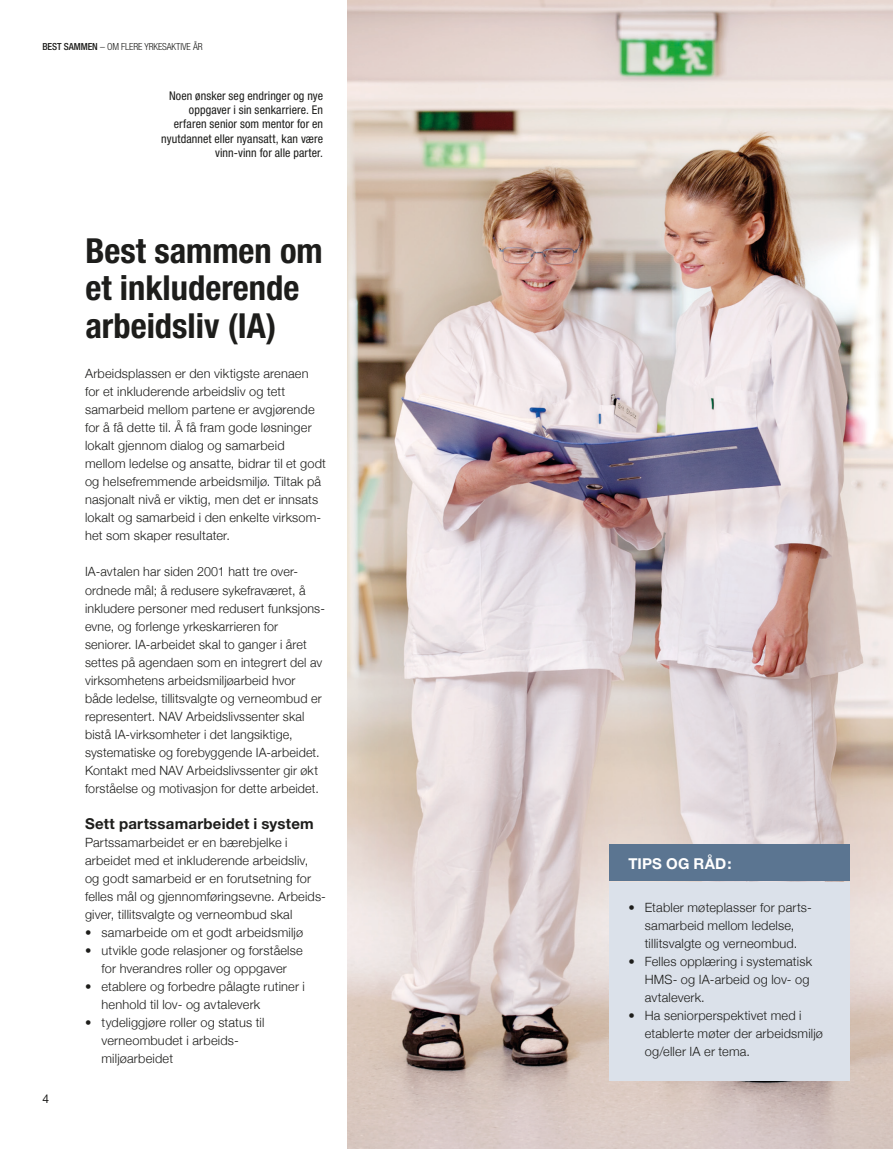
<style>
.page{position:relative;width:893px;height:1149px;background:#fff}
.page>*{position:absolute;margin:0;border:0;box-sizing:border-box;transform-origin:0 0}
.Heading{font:700 condensed 34.5px/37.5px "Helvetica Neue";color:#1d1d1b}
.Stikktittel{font:700 15px "Helvetica Neue";letter-spacing:.015em;color:#1d1d1b}
.Stikktittel-2{font:700 15px "Helvetica Neue";letter-spacing:.01em;color:#fff}
.Brodtekst{font:300 12.75px/18px "Helvetica Neue";letter-spacing:.015em;color:#1d1d1b}
.Bildetekst{font:condensed 12px/14.4px "Helvetica Neue";letter-spacing:.01em;color:#1d1d1b;text-align:right}
.t1{font:12px "Helvetica Neue";color:#1d1d1b}
.t2{font:300 condensed 9.75px "Helvetica Neue";letter-spacing:-.01em;color:#1d1d1b}
.s1{font-weight:500}
</style>
<div class="page">
<img style="left:347px;top:0;width:546px;height:1148px">
<div style="left:609px;top:844px;width:241px;height:36px;background:#5b7591"></div>
<div style="left:609px;top:881px;width:241px;height:199px;background:#dbe1ea"></div>
<p class="t2" style="left:43px;top:41px;width:162px"><span class="s1">BEST SAMMEN</span> – OM FLERE YRKESAKTIVE ÅR</p>
<p class="Bildetekst" style="left:161px;top:88px;width:164px">Noen ønsker seg endringer og nye oppgaver i sin senkarriere. En erfaren senior som mentor for en nyutdannet eller nyansatt, kan være vinn-vinn for alle parter.</p>
<p class="t1" style="left:43px;top:1091px;width:8px">4</p>
<p class="Heading" style="left:85px;top:231px;width:239px">Best sammen om et inkluderende arbeidsliv (IA)</p>
<p class="Brodtekst" style="left:85px;top:364px;width:242px">Arbeidsplassen er den viktigste arenaen for et inkluderende arbeidsliv og tett samarbeid mellom partene er avgjørende for å få dette til. Å få fram gode løsninger lokalt gjennom dialog og samarbeid mellom ledelse og ansatte, bidrar til et godt og helsefremmende arbeidsmiljø. Tiltak på nasjonalt nivå er viktig, men det er innsats lokalt og samarbeid i den enkelte virksom&shy;het som skaper resultater.</p>
<p class="Brodtekst" style="left:85px;top:562px;width:214px">IA-avtalen har siden 2001 hatt tre over-</p>
<p class="Brodtekst" style="left:85px;top:580px;width:241px">ordnede mål; å redusere sykefraværet, å inkludere personer med redusert funksjons&shy;evne, og forlenge yrkeskarrieren for seniorer. IA-arbeidet skal to ganger i året settes på agendaen som en integrert del av virksomhetens arbeidsmiljøarbeid hvor både ledelse, tillitsvalgte og verneombud er representert. NAV Arbeidslivssenter skal bistå IA-virksomheter i det langsiktige, systematiske og forebyggende IA-arbeidet.<br>Kontakt med NAV Arbeidslivssenter gir økt forståelse og motivasjon for dette arbeidet.</p>
<p class="Stikktittel" style="left:85px;top:813px;width:230px">Sett partssamarbeidet i system</p>
<p class="Brodtekst" style="left:85px;top:832px;width:242px">Partssamarbeidet er en bærebjelke i arbeidet med et inkluderende arbeidsliv,<br>og godt samarbeid er en forutsetning for felles mål og gjennomføringsevne. Arbeids&shy;giver, tillitsvalgte og verneombud skal</p>
<p class="Brodtekst" style="left:85px;top:922px;width:220px">• samarbeide om et godt arbeidsmiljø</p>
<p class="Brodtekst" style="left:85px;top:940px;width:219px;text-align:center">• utvikle gode relasjoner og forståelse for hverandres roller og oppgaver</p>
<p class="Brodtekst" style="left:102px;top:976px;width:205px;text-indent:-16px">• etablere og forbedre pålagte rutiner i henhold til lov- og avtaleverk</p>
<p class="Brodtekst" style="left:85px;top:1012px;width:181px">• tydeliggjøre roller og status til</p>
<p class="Brodtekst" style="left:102px;top:1030px;width:139px">verneombudet i arbeids-</p>
<p class="Brodtekst" style="left:102px;top:1048px;width:73px">miljøarbeidet</p>
<p class="Stikktittel-2" style="left:628px;top:854px;width:105px">TIPS OG RÅD:</p>
<p class="Brodtekst" style="left:628px;top:896px;width:185px">• Etabler møteplasser for parts-</p>
<p class="Brodtekst" style="left:645px;top:914px;width:151px">samarbeid mellom ledelse,</p>
<p class="Brodtekst" style="left:645px;top:932px;width:154px">tillitsvalgte og verneombud.</p>
<p class="Brodtekst" style="left:645px;top:950px;width:169px;text-indent:-16px">• Felles opplæring i systematisk<br>HMS- og IA-arbeid og lov- og avtaleverk.</p>
<p class="Brodtekst" style="left:628px;top:1004px;width:175px">• Ha seniorperspektivet med i</p>
<p class="Brodtekst" style="left:645px;top:1022px;width:180px">etablerte møter der arbeidsmiljø og/eller IA er tema.</p>
</div>
